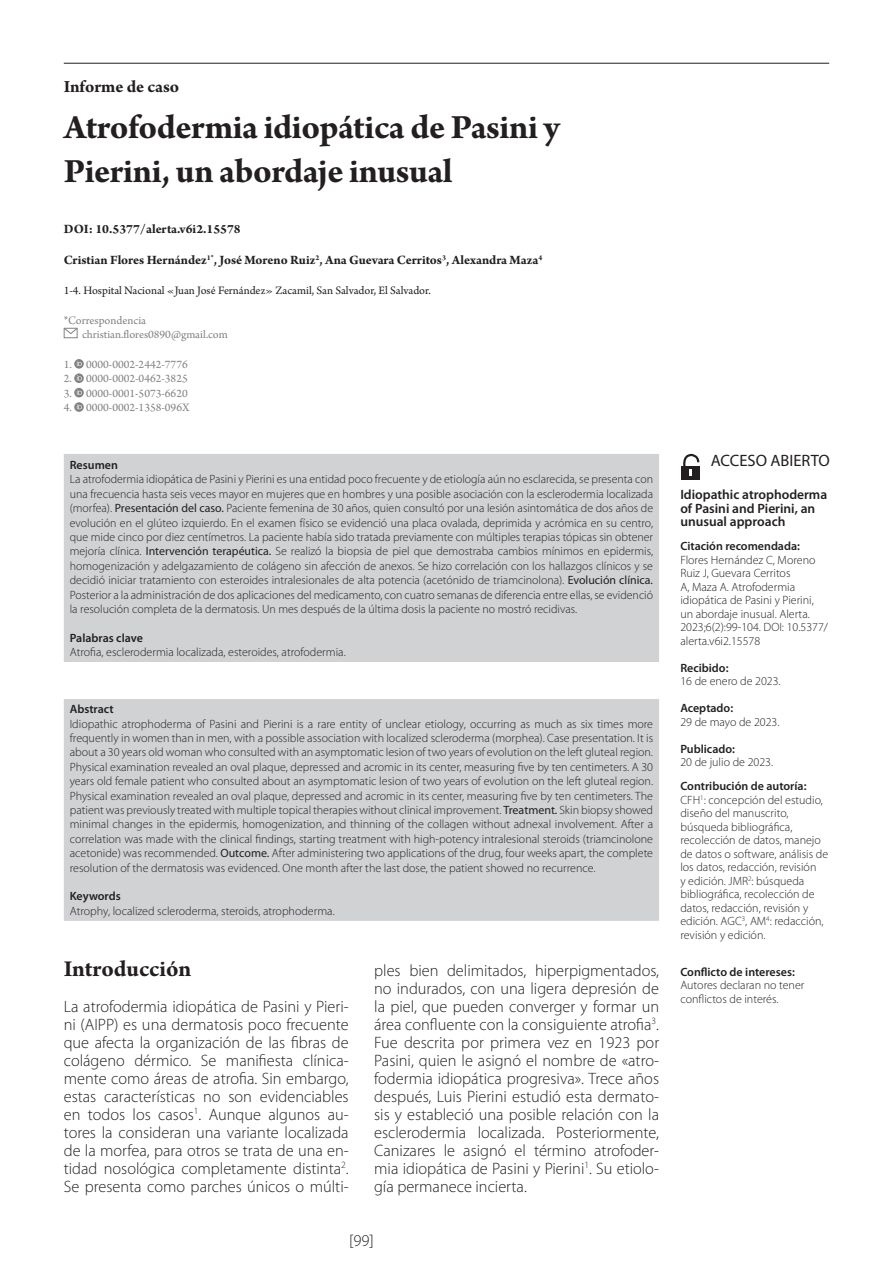
<style>
.page{position:relative;width:893px;height:1276px;background:#fff}
.page>*{position:absolute;margin:0;border:0;box-sizing:border-box;transform-origin:0 0}
.Titulo_de_Articulo{font:700 36px/43.2px "Arno Pro";letter-spacing:-.01em;color:#231f20}
.TITULO{font:700 24px "Arno Pro";color:#231f20}
.Nombre_de_Seccion{font:700 18px "Arno Pro";letter-spacing:-.005em;color:#231f20}
.Primer_parrafo{font:300 16.5px/18px "Myriad Pro";color:#231f20;text-align:justify}
.ACCESO_ABIERTO{font:16.5px "Myriad Pro";color:#231f20}
.Autor_Autores{font:700 13.5px "Arno Pro";letter-spacing:-.005em;color:#231f20}
.Titulo_ingles{font:600 13.5px/13.5px "Myriad Pro";color:#231f20}
.DOI{font:700 13.5px "Arno Pro";color:#231f20}
.Cuerpo_Ingles{font:300 12px/14.4px "Myriad Pro";color:#231f20;text-align:justify}
.Cuerpo{font:300 12px/14.4px "Myriad Pro";color:#231f20;text-align:justify}
.Cuerpo_texto{font:300 12px/13.5px "Myriad Pro";color:#231f20}
.Titulos{font:600 12px "Myriad Pro";color:#231f20}
.ORCID{font:12px "Arno Pro";color:#808285}
.Afiliacion{font:12px "Arno Pro";color:#231f20}
.Correspondencia{font:12px/14.4px "Arno Pro";color:#808285}
.Subtitulo{font:600 12px "Myriad Pro";color:#231f20}
.s1{font-weight:400}
</style>
<div class="page">
<hr style="left:64px;top:63px;width:765px;height:1px;background:#231f20">
<div style="left:64px;top:328px;width:13px;height:10px;border:1px solid #808285"></div>
<svg style="left:63px;top:327px;width:15px;height:7px"></svg>
<svg style="left:74px;top:359px;width:10px;height:53px"></svg>
<div style="left:64px;top:454px;width:595px;height:467px;background:#d1d2d4"></div>
<div style="left:64px;top:662px;width:595px;height:36px;background:#fff"></div>
<div style="left:681px;top:466px;width:19px;height:14px;background:#231f20"></div>
<svg style="left:683px;top:455px;width:17px;height:21px"></svg>
<p class="Nombre_de_Seccion" style="left:64px;top:77px;width:117px">Informe de caso</p>
<p class="Titulo_de_Articulo" style="left:64px;top:108px;width:498px">Atrofodermia idiopática de Pasini y<br>Pierini, un abordaje inusual</p>
<p class="DOI" style="left:64px;top:221px;width:179px">DOI: 10.5377/alerta.v6i2.15578</p>
<p class="Autor_Autores" style="left:64px;top:252px;width:480px">Cristian Flores Hernández<sup>1*</sup>, José Moreno Ruiz<sup>2</sup>, Ana Guevara Cerritos<sup>3</sup>, Alexandra Maza<sup>4</sup></p>
<p class="Afiliacion" style="left:64px;top:283px;width:369px">1-4. Hospital Nacional «Juan José Fernández» Zacamil, San Salvador, El Salvador.</p>
<p class="Correspondencia" style="left:82px;top:313px;width:147px;text-indent:-18px">*Correspondencia christian.flores0890@gmail.com</p>
<p class="ORCID" style="left:64px;top:357px;width:125px">1. 0000-0002-2442-7776</p>
<p class="ORCID" style="left:64px;top:372px;width:125px">2. 0000-0002-0462-3825</p>
<p class="ORCID" style="left:64px;top:386px;width:125px">3. 0000-0001-5073-6620</p>
<p class="ORCID" style="left:64px;top:400px;width:127px">4. 0000-0002-1358-096X</p>
<p class="Subtitulo" style="left:70px;top:457px;width:50px">Resumen</p>
<p class="Cuerpo" style="left:70px;top:472px;width:585px">La atrofodermia idiopática de Pasini y Pierini es una entidad poco frecuente y de etiología aún no esclarecida, se presenta con una frecuencia hasta seis veces mayor en mujeres que en hombres y una posible asociación con la esclerodermia localizada (morfea). <span class="s1">Presentación del caso.</span> Paciente femenina de 30 años, quien consultó por una lesión asintomática de dos años de evolución en el glúteo izquierdo. En el examen físico se evidenció una placa ovalada, deprimida y acrómica en su centro, que mide cinco por diez centímetros. La paciente había sido tratada previamente con múltiples terapias tópicas sin obtener mejoría clínica. <span class="s1">Intervención terapéutica.</span> Se realizó la biopsia de piel que demostraba cambios mínimos en epidermis, homogenización y adelgazamiento de colágeno sin afección de anexos. Se hizo correlación con los hallazgos clínicos y se decidió iniciar tratamiento con esteroides intralesionales de alta potencia (acetónido de triamcinolona). <span class="s1">Evolución clínica.<br></span>Posterior a la administración de dos aplicaciones del medicamento, con cuatro semanas de diferencia entre ellas, se evidenció la resolución completa de la dermatosis. Un mes después de la última dosis la paciente no mostró recidivas.</p>
<p class="Subtitulo" style="left:70px;top:630px;width:75px">Palabras clave</p>
<p class="Cuerpo" style="left:70px;top:645px;width:277px">Atrofia, esclerodermia localizada, esteroides, atrofodermia.</p>
<p class="Subtitulo" style="left:70px;top:701px;width:45px">Abstract</p>
<p class="Cuerpo_Ingles" style="left:70px;top:716px;width:585px">Idiopathic atrophoderma of Pasini and Pierini is a rare entity of unclear etiology, occurring as much as six times more frequently in women than in men, with a possible association with localized scleroderma (morphea). Case presentation. It is about a 30 years old woman who consulted with an asymptomatic lesion of two years of evolution on the left gluteal region.<br>Physical examination revealed an oval plaque, depressed and acromic in its center, measuring five by ten centimeters. A 30 years old female patient who consulted about an asymptomatic lesion of two years of evolution on the left gluteal region.<br>Physical examination revealed an oval plaque, depressed and acromic in its center, measuring five by ten centimeters. The patient was previously treated with multiple topical therapies without clinical improvement. <span class="s1">Treatment.</span> Skin biopsy showed minimal changes in the epidermis, homogenization, and thinning of the collagen without adnexal involvement. After a correlation was made with the clinical findings, starting treatment with high-potency intralesional steroids (triamcinolone acetonide) was recommended. <span class="s1">Outcome.</span> After administering two applications of the drug, four weeks apart, the complete resolution of the dermatosis was evidenced. One month after the last dose, the patient showed no recurrence.</p>
<p class="Subtitulo" style="left:70px;top:888px;width:52px">Keywords</p>
<p class="Cuerpo_Ingles" style="left:70px;top:903px;width:266px">Atrophy, localized scleroderma, steroids, atrophoderma.</p>
<p class="TITULO" style="left:64px;top:954px;width:129px">Introducción</p>
<p class="Primer_parrafo" style="left:64px;top:997px;width:286px">La atrofodermia idiopática de Pasini y Pieri&shy;ni (AIPP) es una dermatosis poco frecuente que afecta la organización de las fibras de colágeno dérmico. Se manifiesta clínica&shy;mente como áreas de atrofia. Sin embargo, estas características no son evidenciables en todos los casos<sup>1</sup>. Aunque algunos au&shy;tores la consideran una variante localizada de la morfea, para otros se trata de una en&shy;tidad nosológica completamente distinta<sup>2</sup>.<br>Se presenta como parches únicos o múlti-</p>
<p class="Primer_parrafo" style="left:374px;top:961px;width:286px">ples bien delimitados, hiperpigmentados, no indurados, con una ligera depresión de la piel, que pueden converger y formar un área confluente con la consiguiente atrofia<sup>3</sup>.<br>Fue descrita por primera vez en 1923 por Pasini, quien le asignó el nombre de «atro&shy;fodermia idiopática progresiva». Trece años después, Luis Pierini estudió esta dermato&shy;sis y estableció una posible relación con la esclerodermia localizada. Posteriormente, Canizares le asignó el término atrofoder&shy;mia idiopática de Pasini y Pierini<sup>1</sup>. Su etiolo&shy;gía permanece incierta.</p>
<h3 class="Primer_parrafo" style="left:349px;top:1231px;width:26px">[99]</h3>
<p class="ACCESO_ABIERTO" style="left:711px;top:450px;width:121px">ACCESO ABIERTO</p>
<p class="Titulo_ingles" style="left:680px;top:487px;width:148px">Idiopathic atrophoderma of Pasini and Pierini, an unusual approach</p>
<p class="Titulos" style="left:680px;top:538px;width:121px">Citación recomendada:</p>
<p class="Cuerpo_texto" style="left:680px;top:553px;width:149px">Flores Hernández C, Moreno<br>Ruiz J, Guevara Cerritos<br>A, Maza A. Atrofodermia idiopática de Pasini y Pierini, un abordaje inusual. Alerta.<br>2023;6(2):99-104. DOI: 10.5377/ alerta.v6i2.15578</p>
<p class="Titulos" style="left:680px;top:660px;width:50px">Recibido:</p>
<p class="Cuerpo_texto" style="left:680px;top:674px;width:102px">16 de enero de 2023.</p>
<p class="Titulos" style="left:680px;top:700px;width:54px">Aceptado:</p>
<p class="Cuerpo_texto" style="left:680px;top:715px;width:101px">29 de mayo de 2023.</p>
<p class="Titulos" style="left:680px;top:741px;width:56px">Publicado:</p>
<p class="Cuerpo_texto" style="left:680px;top:755px;width:94px">20 de julio de 2023.</p>
<p class="Titulos" style="left:680px;top:778px;width:128px">Contribución de autoría:</p>
<p class="Cuerpo_texto" style="left:680px;top:793px;width:149px">CFH<sup>1</sup>: concepción del estudio, diseño del manuscrito, búsqueda bibliográfica, recolección de datos, manejo de datos o software, análisis de los datos, redacción, revisión<br>y edición. JMR<sup>2</sup>: búsqueda bibliográfica, recolección de datos, redacción, revisión y edición. AGC<sup>3</sup>, AM<sup>4</sup>: redacción, revisión y edición.</p>
<p class="Titulos" style="left:680px;top:964px;width:116px">Conflicto de intereses:</p>
<p class="Cuerpo_texto" style="left:680px;top:978px;width:126px">Autores declaran no tener conflictos de interés.</p>
</div>
